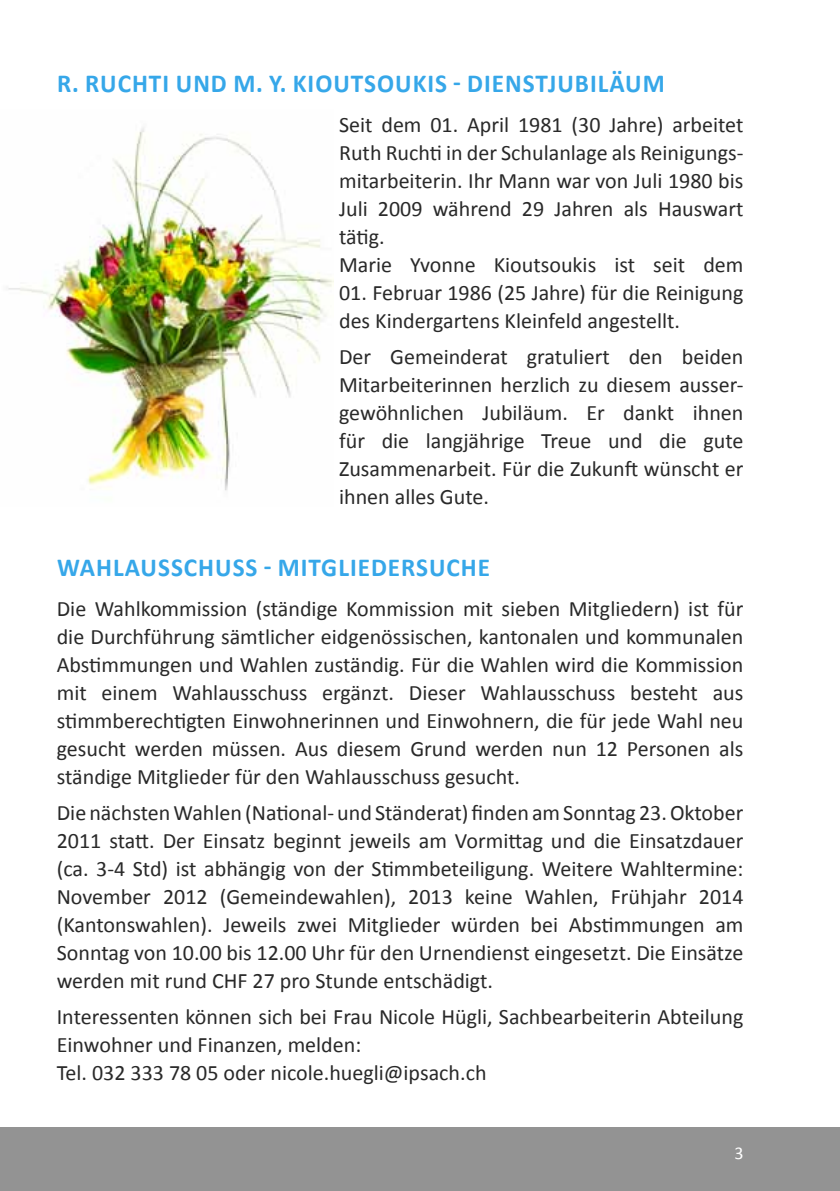
<style>
.page{position:relative;width:840px;height:1191px;background:#fff}
.page>*{position:absolute;margin:0;border:0;box-sizing:border-box;transform-origin:0 0}
.t1{font:700 26px "Calibri";letter-spacing:.04em;color:#36a7e9}
.t2{font:22px/28px "Calibri";color:#292929}
.t3{font:18px "Calibri";color:#fff}
</style>
<div class="page">
<div style="left:0;top:1127px;width:839px;height:64px;background:#939393"></div>
<img style="left:8px;top:127px;width:325px;height:364px">
<p class="t1" style="left:57px;top:67px;width:605px">R. RUCHTI UND M. Y. KIOUTSOUKIS - DIENSTJUBILÄUM</p>
<p class="t2" style="left:339px;top:110px;width:405px">Seit dem 01. April 1981 (30 Jahre) arbeitet Ruth Ruchti in der Schulanlage als Reinigungs&shy;mitarbeiterin. Ihr Mann war von Juli 1980 bis Juli 2009 während 29 Jahren als Hauswart tätig.<br>Marie Yvonne Kioutsoukis ist seit dem</p>
<p class="t2" style="left:339px;top:278px;width:405px">01. Februar 1986 (25 Jahre) für die Reinigung des Kindergartens Kleinfeld angestellt.</p>
<p class="t2" style="left:339px;top:342px;width:405px;text-align:justify">Der Gemeinderat gratuliert den beiden Mitarbeiterinnen herzlich zu diesem ausser&shy;gewöhnlichen Jubiläum. Er dankt ihnen für die langjährige Treue und die gute Zusammenarbeit. Für die Zukunft wünscht er ihnen alles Gute.</p>
<p class="t1" style="left:57px;top:551px;width:434px">WAHLAUSSCHUSS - MITGLIEDERSUCHE</p>
<p class="t2" style="left:57px;top:594px;width:687px;text-align:justify">Die Wahlkommission (ständige Kommission mit sieben Mitgliedern) ist für die Durchführung sämtlicher eidgenössischen, kantonalen und kommunalen Abstimmungen und Wahlen zuständig. Für die Wahlen wird die Kommission mit einem Wahlausschuss ergänzt. Dieser Wahlausschuss besteht aus stimmberechtigten Einwohnerinnen und Einwohnern, die für jede Wahl neu gesucht werden müssen. Aus diesem Grund werden nun 12 Personen als ständige Mitglieder für den Wahlausschuss gesucht.</p>
<p class="t2" style="left:57px;top:798px;width:687px;text-align:justify">Die nächsten Wahlen (National- und Ständerat) finden am Sonntag 23. Oktober 2011 statt. Der Einsatz beginnt jeweils am Vormittag und die Einsatzdauer (ca. 3-4 Std) ist abhängig von der Stimmbeteiligung. Weitere Wahltermine:<br>November 2012 (Gemeindewahlen), 2013 keine Wahlen, Frühjahr 2014 (Kantonswahlen). Jeweils zwei Mitglieder würden bei Abstimmungen am Sonntag von 10.00 bis 12.00 Uhr für den Urnendienst eingesetzt. Die Einsätze werden mit rund CHF 27 pro Stunde entschädigt.</p>
<p class="t2" style="left:57px;top:1002px;width:687px">Interessenten können sich bei Frau Nicole Hügli, Sachbearbeiterin Abteilung<br>Einwohner und Finanzen, melden:<br>Tel. 032 333 78 05 oder nicole.huegli@ipsach.ch</p>
<p class="t3" style="left:734px;top:1141px;width:11px">3</p>
</div>
